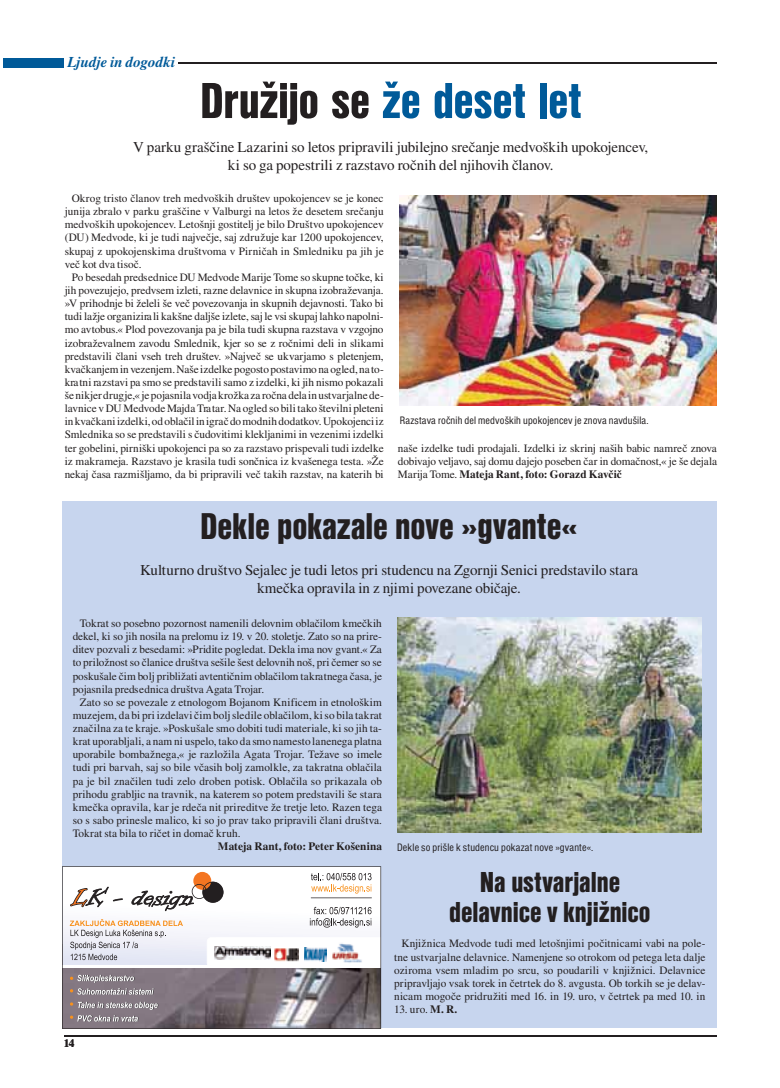
<style>
.page{position:relative;width:780px;height:1088px;background:#fff}
.page>*{position:absolute;margin:0;border:0;box-sizing:border-box;transform-origin:0 0}
.t1{font:52.5px "Nimbus San DEE Blac Cond";color:#005a99}
.t2{font:38.75px "Nimbus San DEE Blac Cond";color:#231f20}
.t3{font:30px/30px "Nimbus San DEE Blac Cond";letter-spacing:-.005em;color:#231f20;text-align:center}
.t4{font:15px/17.5px "Nimbus Rom No 9 LEE";letter-spacing:-.005em;color:#231f20;text-align:center}
.t5{font:italic 500 15px "Nimbus Rom No 9 LEE";color:#005a99}
.t6{font:11.25px/13.1px "Nimbus Rom No 9 LEE";color:#231f20;text-align:justify}
.t7{font:condensed 11.25px "Nimbus San DEE";letter-spacing:.015em;color:#231f20}
.t8{font:500 11.25px "Nimbus Rom No 9 LEE";letter-spacing:.005em;color:#231f20}
.s1{color:#231f20}
.s2{font-weight:500}
</style>
<div class="page">
<hr style="left:64px;top:1035px;width:652px;height:1px;background:#231f20">
<hr style="left:178px;top:62px;width:538px;height:2px;background:#231f20">
<div style="left:3px;top:58px;width:61px;height:10px;background:#005a99"></div>
<img style="left:400px;top:196px;width:316px;height:210px">
<div style="left:62px;top:574px;width:654px;height:454px;background:#c7d5ee"></div>
<div style="left:62px;top:501px;width:654px;height:117px;background:#c7d5ee"></div>
<img style="left:397px;top:617px;width:305px;height:216px">
<svg style="left:62px;top:866px;width:319px;height:162px;background:#c0bbbe"></svg>
<h3 class="t5" style="left:67px;top:57px;width:109px">Ljudje in dogodki</h3>
<h1 class="t1" style="left:200px;top:83px;width:383px"><span class="s1">Družijo se</span> že deset let</h1>
<h3 class="t4" style="left:133px;top:140px;width:516px">V parku graščine Lazarini so letos pripravili jubilejno srečanje medvoških upokojencev, ki so ga popestrili z razstavo ročnih del njihovih članov.</h3>
<p class="t6" style="left:65px;top:193px;width:320px;text-indent:7px">Okrog tristo članov treh medvoških društev upokojencev se je konec junija zbralo v parku graščine v Valburgi na letos že desetem srečanju medvoških upokojencev. Letošnji gostitelj je bilo Društvo upokojencev (DU) Medvode, ki je tudi največje, saj združuje kar 1200 upokojencev, skupaj z upokojenskima društvoma v Pirničah in Smledniku pa jih je več kot dva tisoč.</p>
<p class="t6" style="left:65px;top:272px;width:320px;text-indent:7px">Po besedah predsednice DU Medvode Marije Tome so skupne točke, ki jih povezujejo, predvsem izleti, razne delavnice in skupna izobraževanja. »V prihodnje bi želeli še več povezovanja in skupnih dejavnosti. Tako bi tudi lažje organizirali kakšne daljše izlete, saj le vsi skupaj lahko napolni&shy;mo avtobus.« Plod povezovanja pa je bila tudi skupna razstava v vzgojno izobraževalnem zavodu Smlednik, kjer so se z ročnimi deli in slikami predstavili člani vseh treh društev. »Največ se ukvarjamo s pletenjem, kvačkanjem in vezenjem. Naše izdelke pogosto postavimo na ogled, na to&shy;kratni razstavi pa smo se predstavili samo z izdelki, ki jih nismo pokazali še nikjer drugje,« je pojasnila vodja krožka za ročna dela in ustvarjalne de&shy;lavnice v DU Medvode Majda Tratar. Na ogled so bili tako številni pleteni in kvačkani izdelki, od oblačil in igrač do modnih dodatkov. Upokojenci iz Smlednika so se predstavili s čudovitimi klekljanimi in vezenimi izdelki ter gobelini, pirniški upokojenci pa so za razstavo prispevali tudi izdelke iz makrameja. Razstavo je krasila tudi sončnica iz kvašenega testa. »Že nekaj časa razmišljamo, da bi pripravili več takih razstav, na katerih bi</p>
<p class="t7" style="left:400px;top:417px;width:250px">Razstava ročnih del medvoških upokojencev je znova navdušila.</p>
<p class="t6" style="left:398px;top:443px;width:320px">naše izdelke tudi prodajali. Izdelki iz skrinj naših babic namreč znova dobivajo veljavo, saj domu dajejo poseben čar in domačnost,« je še dejala Marija Tome. <span class="s2">Mateja Rant, foto: Gorazd Kavčič</span></p>
<h2 class="t2" style="left:200px;top:513px;width:379px">Dekle pokazale nove »gvante«</h2>
<h3 class="t4" style="left:140px;top:563px;width:499px">Kulturno društvo Sejalec je tudi letos pri studencu na Zgornji Senici predstavilo stara kmečka opravila in z njimi povezane običaje.</h3>
<p class="t6" style="left:73px;top:618px;width:311px;text-indent:7px">Tokrat so posebno pozornost namenili delovnim oblačilom kmečkih dekel, ki so jih nosila na prelomu iz 19. v 20. stoletje. Zato so na prire&shy;ditev pozvali z besedami: »Pridite pogledat. Dekla ima nov gvant.« Za to priložnost so članice društva sešile šest delovnih noš, pri čemer so se poskušale čim bolj približati avtentičnim oblačilom takratnega časa, je pojasnila predsednica društva Agata Trojar.</p>
<p class="t6" style="left:73px;top:697px;width:311px;text-indent:7px">Zato so se povezale z etnologom Bojanom Knificem in etnološkim muzejem, da bi pri izdelavi čim bolj sledile oblačilom, ki so bila takrat značilna za te kraje. »Poskušale smo dobiti tudi materiale, ki so jih ta&shy;krat uporabljali, a nam ni uspelo, tako da smo namesto lanenega platna uporabile bombažnega,« je razložila Agata Trojar. Težave so imele tudi pri barvah, saj so bile včasih bolj zamolkle, za takratna oblačila pa je bil značilen tudi zelo droben potisk. Oblačila so prikazala ob prihodu grabljic na travnik, na katerem so potem predstavili še stara kmečka opravila, kar je rdeča nit prireditve že tretje leto. Razen tega so s sabo prinesle malico, ki so jo prav tako pripravili člani društva.<br>Tokrat sta bila to ričet in domač kruh.</p>
<p class="t8" style="left:218px;top:842px;width:165px">Mateja Rant, foto: Peter Košenina</p>
<p class="t8" style="left:64px;top:1039px;width:12px">14</p>
<p class="t7" style="left:397px;top:844px;width:198px">Dekle so prišle k studencu pokazat nove »gvante«.</p>
<h3 class="t3" style="left:449px;top:869px;width:203px">Na ustvarjalne delavnice v knjižnico</h3>
<p class="t6" style="left:394px;top:938px;width:313px;text-indent:7px">Knjižnica Medvode tudi med letošnjimi počitnicami vabi na pole&shy;tne ustvarjalne delavnice. Namenjene so otrokom od petega leta dalje oziroma vsem mladim po srcu, so poudarili v knjižnici. Delavnice pripravljajo vsak torek in četrtek do 8. avgusta. Ob torkih se je delav&shy;nicam mogoče pridružiti med 16. in 19. uro, v četrtek pa med 10. in</p>
<p class="t6" style="left:394px;top:1004px;width:65px">13. uro. <span class="s2">M. R.</span></p>
</div>
